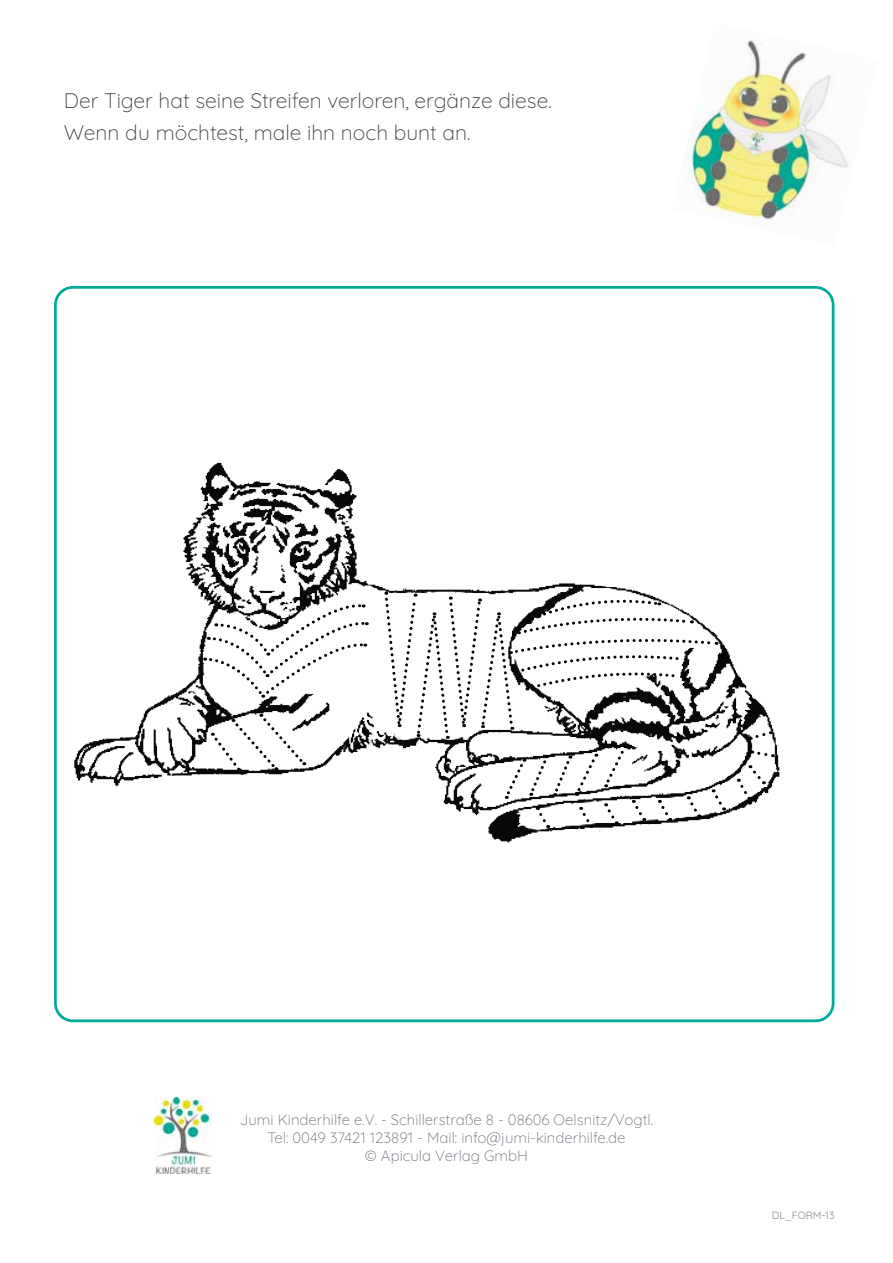
<style>
.page{position:relative;width:893px;height:1263px;background:#fff}
.page>*{position:absolute;margin:0;border:0;box-sizing:border-box;transform-origin:0 0}
.t1{font:300 21px/31.5px "Quicksand";color:#3c3c3b}
.t2{font:300 15px/18px "Quicksand";color:#6c747d;text-align:center}
.t3{font:10.5px "Quicksand";color:#8c8c8b}
</style>
<div class="page">
<img style="left:682px;top:40px;width:166px;height:185px">
<img style="left:154px;top:1097px;width:58px;height:77px">
<img style="left:54px;top:424px;width:781px;height:460px">
<svg style="left:205px;top:603px;width:162px;height:95px"></svg>
<svg style="left:383px;top:592px;width:334px;height:147px"></svg>
<svg style="left:537px;top:807px;width:13px;height:21px"></svg>
<svg style="left:503px;top:754px;width:94px;height:45px"></svg>
<svg style="left:603px;top:745px;width:23px;height:42px"></svg>
<svg style="left:212px;top:714px;width:94px;height:61px"></svg>
<svg style="left:580px;top:807px;width:13px;height:21px"></svg>
<svg style="left:605px;top:803px;width:13px;height:21px"></svg>
<svg style="left:633px;top:800px;width:13px;height:21px"></svg>
<svg style="left:659px;top:800px;width:13px;height:21px"></svg>
<svg style="left:688px;top:796px;width:13px;height:21px"></svg>
<svg style="left:712px;top:789px;width:14px;height:21px"></svg>
<svg style="left:738px;top:765px;width:27px;height:35px"></svg>
<svg style="left:752px;top:750px;width:21px;height:8px"></svg>
<svg style="left:750px;top:730px;width:21px;height:10px"></svg>
<h1 class="t1" style="left:64px;top:83px;width:489px">Der Tiger hat seine Streifen verloren, ergänze diese.<br>Wenn du möchtest, male ihn noch bunt an.</h1>
<p class="t2" style="left:240px;top:1109px;width:415px">Jumi Kinderhilfe e.V. - Schillerstraße 8 - 08606 Oelsnitz/Vogtl.<br>Tel: 0049 37421 123891 - Mail: info@jumi-kinderhilfe.de<br>© Apicula Verlag GmbH</p>
<p class="t3" style="left:772px;top:1207px;width:64px">DL_FORM-13</p>
</div>
